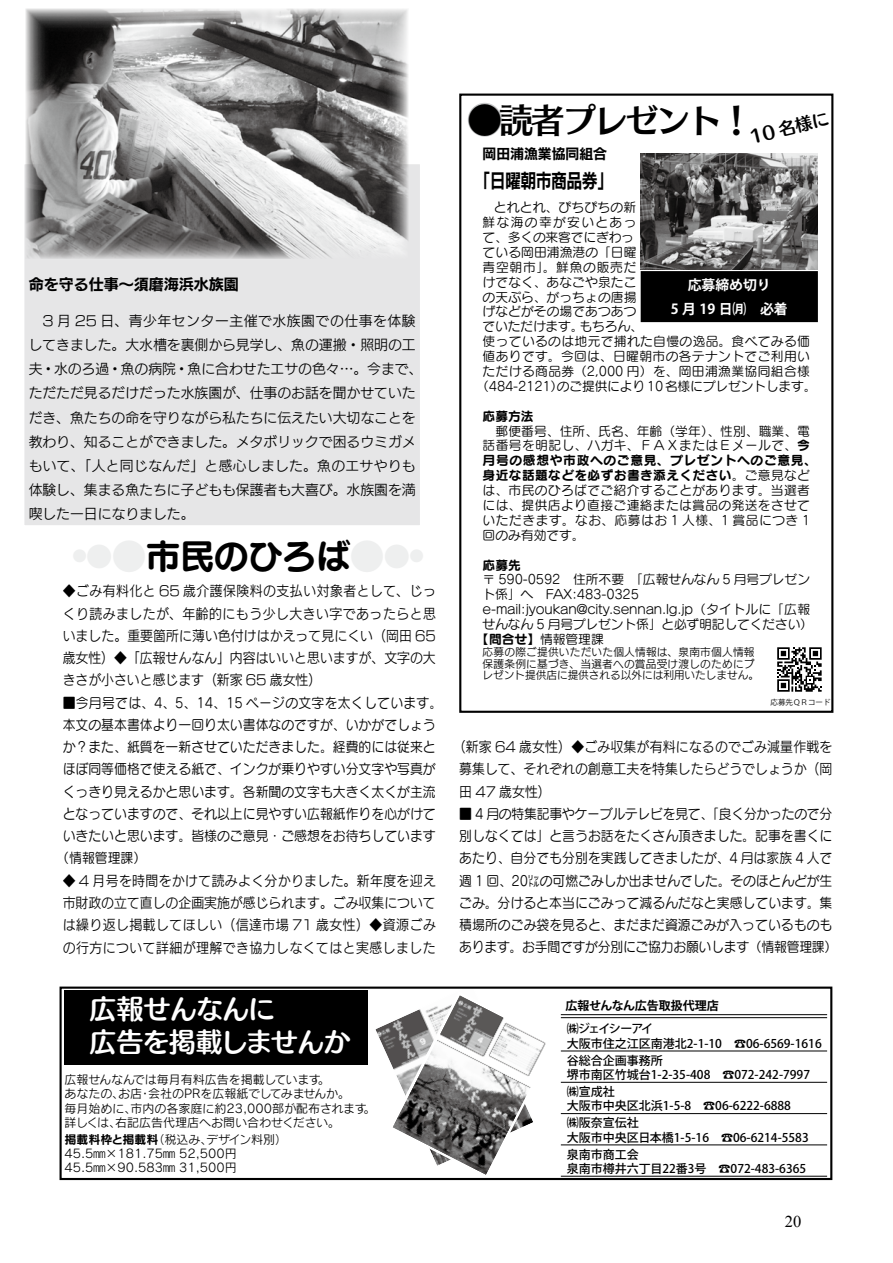
<style>
.page{position:relative;width:893px;height:1263px;background:#fff}
.page>*{position:absolute;margin:0;border:0;box-sizing:border-box;transform-origin:0 0}
.t1{font:34.05px "Skip Std B";letter-spacing:-.075em;color:#000}
.t2{font:34.05px "G Maru Go Pro B";color:#000}
.t3{font:27px/32.4px "Humming Std B";letter-spacing:-.02em;color:#fff}
.t4{font:19.2px "New Rodin Pro B";color:#000;scale:.8 1}
.t5{font:16.95px "Humming Std B";color:#000}
.t6{font:16.5px "Times New Roman";color:#000}
.t7{font:15px "New Rodin Pro B";color:#000}
.t8{font:13.8px/22.2px "Seurat Pro M";color:#000;scale:.93 1}
.t9{font:13.8px/22.2px "New Rodin Pro M";color:#000;text-align:justify;scale:.93 1}
.t10{font:13.8px/24.2px "New Rodin Pro M";color:#000}
.t11{font:13.8px "Seurat Pro M";letter-spacing:.02em;color:#000;scale:.93 1}
.t12{font:700 13.8px/24.2px "Koz Go Pro";color:#fff;text-align:center}
.t13{font:13.8px "New Rodin Pro B";color:#000}
.t14{font:12.75px/14.9px "Seurat Pro M";letter-spacing:.01em;color:#000;text-align:justify}
.t15{font:12.75px/14.9px "Seurat Pro M";letter-spacing:-.01em;color:#000}
.t16{font:12.75px/14.9px "Seurat Pro M";letter-spacing:.03em;color:#000}
.t17{font:12.75px/14.9px "Seurat Pro B";letter-spacing:.055em;color:#000}
.t18{font:12.75px "Seurat Pro B";letter-spacing:.03em;color:#000}
.t19{font:12.75px "Seurat Pro M";letter-spacing:.055em;color:#000}
.t20{font:12.75px "Seurat Pro M";letter-spacing:.105em;color:#000}
.t21{font:500 12px/17px "Koz Go Pro";color:#000}
.t22{font:12px/14.4px "Rodin Cattleya Pro M";color:#000}
.t23{font:700 12px "Koz Go Pro";color:#000}
.t24{font:12px "Rodin Cattleya Pro B";color:#000}
.t25{font:500 12px "Koz Go Pro";letter-spacing:-.13em;color:#000}
.t26{font:10.65px/11.7px "New Rodin Pro M";letter-spacing:.025em;color:#000}
.t27{font:7.5px "Koz Go Pro";color:#000}
.s1{color:#eeefef}
.s2{font-family:"Seurat Pro B"}
.s3{font-family:"Seurat Pro M"}
</style>
<div class="page">
<div style="left:459px;top:94px;width:374px;height:619px;border:2px solid #000"></div>
<div style="left:468px;top:103px;width:34px;height:34px;border:2px solid #c6c7c8;border-radius:50%"></div>
<div style="left:23px;top:163px;width:398px;height:363px;background:#e6e6e7"></div>
<div style="left:22px;top:162px;width:400px;height:365px;border:2px solid #fff"></div>
<img style="left:26px;top:9px;width:382px;height:250px">
<div style="left:642px;top:272px;width:175px;height:49px;background:#000"></div>
<div style="left:641px;top:271px;width:177px;height:51px;border:2px solid #000"></div>
<img style="left:641px;top:153px;width:177px;height:116px">
<svg style="left:777px;top:647px;width:45px;height:45px"></svg>
<div style="left:65px;top:991px;width:303px;height:74px;background:#000"></div>
<hr style="left:561px;top:1017px;width:266px;height:1px;background:#000">
<hr style="left:561px;top:1014px;width:266px;height:1px;background:#000">
<hr style="left:561px;top:1050px;width:266px;height:1px;background:#000">
<hr style="left:561px;top:1082px;width:266px;height:1px;background:#000">
<hr style="left:561px;top:1113px;width:266px;height:1px;background:#000">
<hr style="left:561px;top:1144px;width:266px;height:1px;background:#000">
<hr style="left:561px;top:1176px;width:266px;height:1px;background:#000">
<svg style="left:375px;top:1021px;width:112px;height:154px"></svg>
<img style="left:393px;top:995px;width:153px;height:179px">
<div style="left:60px;top:986px;width:772px;height:194px;border:2px solid #000"></div>
<p class="t7" style="left:29px;top:271px;width:212px">命を守る仕事～須磨海浜水族園</p>
<p class="t10" style="left:29px;top:307px;width:395px">　3 月 25 日、青少年センター主催で水族園での仕事を体験してきました。大水槽を裏側から見学し、魚の運搬・照明の工夫・水のろ過・魚の病院・魚に合わせたエサの色々…。今まで、ただただ見るだけだった水族園が、仕事のお話を聞かせていただき、魚たちの命を守りながら私たちに伝えたい大切なことを教わり、知ることができました。メタボリックで困るウミガメもいて、「人と同じなんだ」と感心しました。魚のエサやりも体験し、集まる魚たちに子どもも保護者も大喜び。水族園を満喫した一日になりました。</p>
<h1 class="t2" style="left:146px;top:532px;width:240px">市民のひろば<span class="s1">●</span></h1>
<p class="t9" style="left:63px;top:579px;width:403px">◆ごみ有料化と 65 歳介護保険料の支払い対象者として、じっくり読みましたが、年齢的にもう少し大きい字であったらと思いました。重要箇所に薄い色付けはかえって見にくい（岡田 65歳女性）◆「広報せんなん」内容はいいと思いますが、文字の大きさが小さいと感じます（新家 65 歳女性(</p>
<p class="t11" style="left:63px;top:693px;width:410px">■今月号では、4、5、14、15 ページの文字を太くしています。</p>
<p class="t8" style="left:63px;top:713px;width:403px">本文の基本書体より一回り太い書体なのですが、いかがでしょう</p>
<p class="t8" style="left:63px;top:735px;width:403px">か？また、紙質を一新させていただきました。経費的には従来と</p>
<p class="t8" style="left:63px;top:758px;width:403px">ほぼ同等価格で使える紙で、インクが乗りやすい分文字や写真が</p>
<p class="t8" style="left:63px;top:780px;width:403px">くっきり見えるかと思います。各新聞の文字も大きく太くが主流</p>
<p class="t8" style="left:63px;top:802px;width:403px">となっていますので、それ以上に見やすい広報紙作りを心がけて</p>
<p class="t8" style="left:63px;top:824px;width:403px">いきたいと思います。皆様のご意見・ご感想をお待ちしています</p>
<p class="t8" style="left:56px;top:847px;width:98px">（情報管理課(</p>
<p class="t9" style="left:63px;top:868px;width:403px">◆ 4 月号を時間をかけて読みよく分かりました。新年度を迎え市財政の立て直しの企画実施が感じられます。ごみ収集については繰り返し掲載してほしい（信達市場 71 歳女性）◆資源ごみの行方について詳細が理解でき協力しなくてはと実感しました</p>
<h1 class="t1" style="left:468px;top:94px;width:287px">●読者プレゼント！</h1>
<p class="t5" style="left:747px;top:124px;width:82px;rotate:-14deg">10 名様に</p>
<p class="t13" style="left:483px;top:142px;width:126px">岡田浦漁業協同組合</p>
<h3 class="t4" style="left:475px;top:164px;width:174px">「日曜朝市商品券「</h3>
<p class="t14" style="left:494px;top:200px;width:144px">とれとれ、ぴちぴちの新</p>
<p class="t20" style="left:483px;top:214px;width:155px">鮮な海の幸が安いとあっ</p>
<p class="t15" style="left:483px;top:229px;width:153px">て、多くの来客でにぎわっ</p>
<p class="t14" style="left:483px;top:244px;width:155px">ている岡田浦漁港の「日曜</p>
<p class="t19" style="left:483px;top:259px;width:155px">青空朝市」。鮮魚の販売だ</p>
<p class="t14" style="left:483px;top:274px;width:155px">けでなく、あなごや泉たこ</p>
<p class="t14" style="left:483px;top:289px;width:155px">の天ぷら、がっちょの唐揚</p>
<p class="t14" style="left:483px;top:304px;width:155px">げなどがその場であつあつ</p>
<p class="t14" style="left:580px;top:319px;width:65px">もちろん、</p>
<p class="t12" style="left:671px;top:273px;width:118px">応募締め切り<br>5 月 19 日㈪　必着</p>
<p class="t15" style="left:483px;top:319px;width:102px">でいただけます。</p>
<p class="t16" style="left:483px;top:334px;width:329px">使っているのは地元で捕れた自慢の逸品。食べてみる価</p>
<p class="t16" style="left:483px;top:348px;width:329px">値ありです。今回は、日曜朝市の各テナントでご利用い</p>
<p class="t16" style="left:483px;top:363px;width:329px">ただける商品券（2,000 円）を、岡田浦漁業協同組合様</p>
<p class="t15" style="left:557px;top:378px;width:261px">のご提供により10名様にプレゼントします。</p>
<p class="t14" style="left:476px;top:378px;width:89px">（484-2121）</p>
<p class="t18" style="left:483px;top:407px;width:53px">応募方法</p>
<p class="t16" style="left:483px;top:423px;width:329px">　郵便番号、住所、氏名、年齢（学年）、性別、職業、電話番号を明記し、ハガキ、ＦＡＸまたはＥメールで、<span class="s2">今</span></p>
<p class="t17" style="left:483px;top:452px;width:335px">月号の感想や市政へのご意見、プレゼントへのご意見、身近な話題などを必ずお書き添えください<span class="s3">。ご意見など</span></p>
<p class="t14" style="left:483px;top:482px;width:329px">は、市民のひろばでご紹介することがあります。当選者には、提供店より直接ご連絡または賞品の発送をさせていただきます。なお、応募はお 1 人様、1 賞品につき 1回のみ有効です。</p>
<p class="t18" style="left:483px;top:556px;width:40px">応募先</p>
<p class="t15" style="left:483px;top:572px;width:332px">〒 590-0592　住所不要　「広報せんなん 5 月号プレゼント係」へ　FAX:483-0325 e-mail:jyoukan@city.sennan l g. j p. （タイトルに「広報せんなん 5 月号プレゼント係」と必ず明記してください(</p>
<p class="t18" style="left:476px;top:630px;width:129px">【問合せ】<span class="s3">情報管理課</span></p>
<p class="t26" style="left:483px;top:645px;width:278px">応募の際ご提供いただいた個人情報は、泉南市個人情報保護条例に基づき、当選者への賞品受け渡しのためにプレゼント提供店に提供される以外には利用いたしません。</p>
<p class="t27" style="left:771px;top:698px;width:61px">応募先ＱＲコード</p>
<p class="t9" style="left:459px;top:735px;width:403px;text-indent:-6px">（新家 64 歳女性）◆ごみ収集が有料になるのでごみ減量作戦を募集して、それぞれの創意工夫を特集したらどうでしょうか（岡田 47 歳女性(</p>
<p class="t8" style="left:459px;top:802px;width:408px">■ 4 月の特集記事やケーブルテレビを見て、「良く分かったので分別しなくては」と言うお話をたくさん頂きました。記事を書くにあたり、自分でも分別を実践してきましたが、4 月は家族 4 人で週 1 回、20㍑の可燃ごみしか出ませんでした。そのほとんどが生ごみ。分けると本当にごみって減るんだなと実感しています。集積場所のごみ袋を見ると、まだまだ資源ごみが入っているものもあります。お手間ですが分別にご協力お願いします（情報管理課(</p>
<h2 class="t3" style="left:90px;top:992px;width:262px">広報せんなんに<br>広告を掲載しませんか</h2>
<p class="t23" style="left:565px;top:998px;width:155px">広報せんなん広告取扱代理店</p>
<p class="t25" style="left:567px;top:1021px;width:88px">㈱ジェイシーアイ</p>
<p class="t21" style="left:567px;top:1035px;width:157px">大阪市住之江区南港北2-1-10谷総合企画事務所</p>
<p class="t21" style="left:734px;top:1035px;width:89px">☎06-6569-1616</p>
<p class="t22" style="left:148px;top:1072px;width:203px;text-indent:-84px">広報せんなんでは毎月有料広告を掲載しています<br>会社のPRを広報紙でしてみませんか。</p>
<p class="t22" style="left:318px;top:1072px;width:13px">。</p>
<p class="t22" style="left:118px;top:1086px;width:25px">お店</p>
<p class="t22" style="left:65px;top:1086px;width:61px">あなたの、</p>
<p class="t22" style="left:139px;top:1086px;width:13px">・</p>
<p class="t22" style="left:131px;top:1100px;width:238px">市内の各家庭に約23,000部が配布されます</p>
<p class="t22" style="left:115px;top:1100px;width:226px;text-indent:-51px">毎月始めに、<br>右記広告代理店へお問い合わせください。</p>
<p class="t22" style="left:364px;top:1100px;width:13px">。</p>
<p class="t22" style="left:65px;top:1115px;width:58px">詳しくは、</p>
<p class="t22" style="left:153px;top:1131px;width:61px">（税込み、</p>
<p class="t22" style="left:206px;top:1131px;width:82px">デザイン料別(</p>
<p class="t24" style="left:65px;top:1131px;width:96px">掲載料枠と掲載料</p>
<p class="t22" style="left:65px;top:1146px;width:174px">45.5㎜×181.75㎜ 52,500円<br>45.5㎜×90.583㎜ 31,500円</p>
<p class="t21" style="left:567px;top:1067px;width:145px">堺市南区竹城台1-2-35-408㈱宣成社</p>
<p class="t21" style="left:703px;top:1098px;width:89px">☎06-6222-6888</p>
<p class="t21" style="left:722px;top:1067px;width:89px">☎072-242-7997</p>
<p class="t21" style="left:567px;top:1098px;width:126px">大阪市中央区北浜1-5-8㈱阪奈宣伝社</p>
<p class="t21" style="left:567px;top:1129px;width:144px">大阪市中央区日本橋1-5-16泉南市商工会</p>
<p class="t21" style="left:567px;top:1161px;width:141px">泉南市樽井六丁目22番号3</p>
<p class="t21" style="left:721px;top:1129px;width:89px">☎06-6214-5583</p>
<p class="t21" style="left:719px;top:1161px;width:89px">☎072-483-6365</p>
<p class="t6" style="left:785px;top:1210px;width:18px">20</p>
</div>
